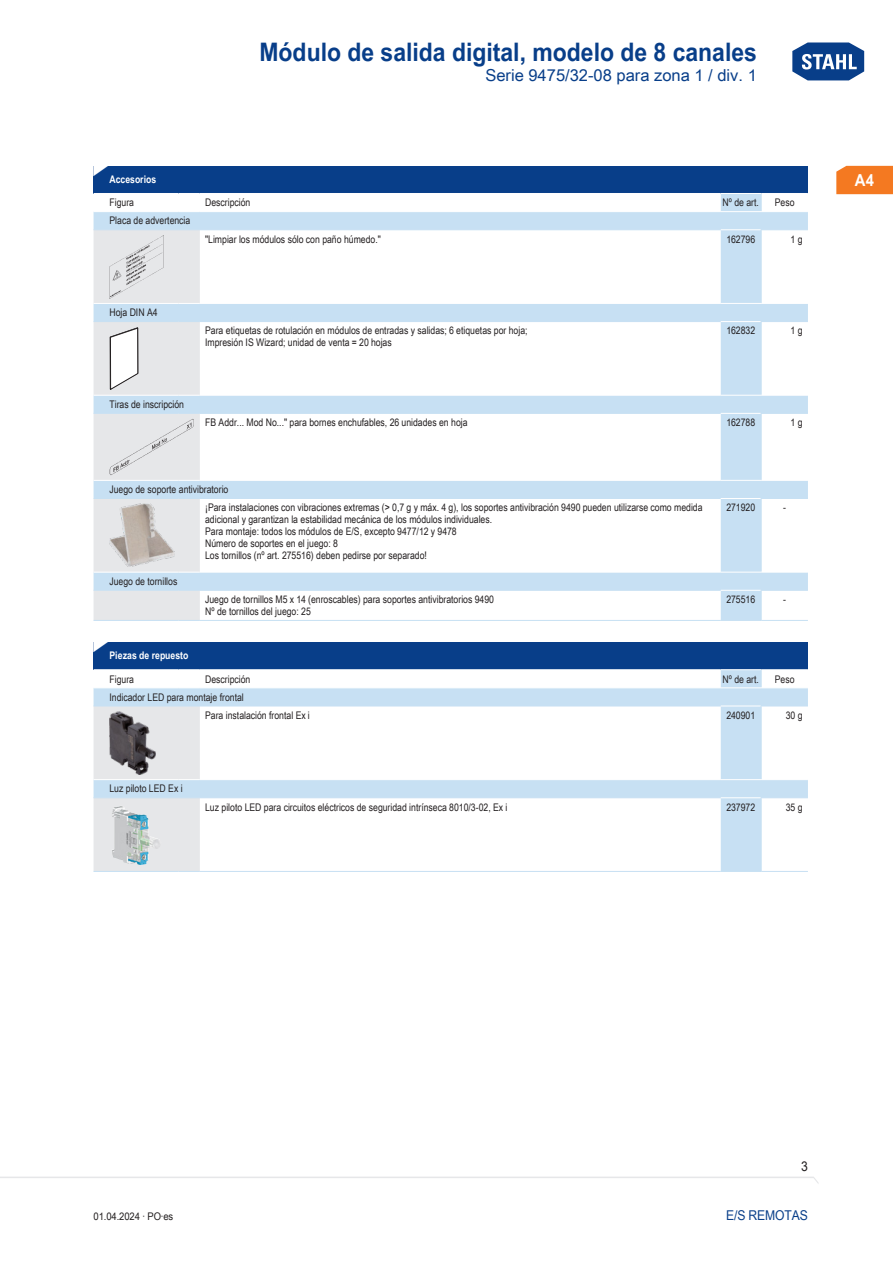
<style>
.page{position:relative;width:893px;height:1263px;background:#fff}
.page>*{position:absolute;margin:0;border:0;box-sizing:border-box;transform-origin:0 0}
.t1{font:700 25.5px "Arial Unicode MS";color:#083e89;scale:.9 1}
.TabHeader1stColumn{font:700 24px "Arial Unicode MS";color:#fff;scale:1.45 1}
.t2{font:16.5px "Arial Unicode MS";color:#083e89}
.t3{font:700 16.5px "Arial Unicode MS";color:#fff;scale:.9 1}
.t4{font:13.5px "Arial Unicode MS";letter-spacing:-.01em;color:#083e89;scale:.9 1}
.t5{font:13.5px "Arial Unicode MS";color:#231f20;scale:.9 1}
.TabBodyLeft{font:10.5px/12px "Arial Unicode MS";color:#231f20;scale:.83 1}
.TabBody1stColumnTitl{font:10.5px "Arial Unicode MS";color:#231f20;scale:.83 1}
.TabBodyCenter{font:10.5px "Arial Unicode MS";color:#231f20;scale:.83 1}
.TabHeader1stColumn-2{font:700 10.5px "Arial Unicode MS";color:#fff;scale:.83 1}
.TabBodyLeft-2{font:10.5px "Arial Unicode MS";color:#231f20;scale:.9 1}
.TabBody1stColumn{font:10.5px "Arial Unicode MS";color:#231f20;scale:.83 1}
.TabBodyRight{font:10.5px "Arial Unicode MS";color:#231f20;scale:.83 1}
</style>
<div class="page">
<svg style="left:792px;top:42px;width:73px;height:39px"></svg>
<svg style="left:0;top:1176px;width:818px;height:7px"></svg>
<div style="left:836px;top:166px;width:57px;height:28px;background:#f47921"></div>
<div style="left:94px;top:166px;width:714px;height:27px;background:#083e89"></div>
<svg style="left:94px;top:194px;width:714px;height:426px"></svg>
<svg style="left:761px;top:194px;width:1px;height:17px"></svg>
<hr style="left:94px;top:211px;width:85px;height:1px;background:#fff">
<svg style="left:179px;top:211px;width:21px;height:1px"></svg>
<hr style="left:200px;top:211px;width:521px;height:1px;background:#fff">
<hr style="left:721px;top:211px;width:40px;height:1px;background:#fff">
<hr style="left:761px;top:211px;width:47px;height:1px;background:#fff">
<hr style="left:200px;top:229px;width:521px;height:1px;background:#c7e0f3">
<hr style="left:721px;top:229px;width:40px;height:1px;background:#fff">
<hr style="left:761px;top:229px;width:47px;height:1px;background:#c7e0f3">
<hr style="left:761px;top:230px;width:1px;height:73px;background:#c7e0f3">
<hr style="left:200px;top:303px;width:521px;height:1px;background:#fff">
<hr style="left:721px;top:303px;width:40px;height:1px;background:#fff">
<hr style="left:761px;top:303px;width:47px;height:1px;background:#fff">
<hr style="left:200px;top:321px;width:521px;height:1px;background:#c7e0f3">
<hr style="left:721px;top:321px;width:40px;height:1px;background:#fff">
<hr style="left:761px;top:321px;width:47px;height:1px;background:#c7e0f3">
<hr style="left:761px;top:322px;width:1px;height:73px;background:#c7e0f3">
<hr style="left:200px;top:395px;width:521px;height:1px;background:#fff">
<hr style="left:721px;top:395px;width:40px;height:1px;background:#fff">
<hr style="left:761px;top:395px;width:47px;height:1px;background:#fff">
<hr style="left:200px;top:413px;width:521px;height:1px;background:#c7e0f3">
<hr style="left:721px;top:413px;width:40px;height:1px;background:#fff">
<hr style="left:761px;top:413px;width:47px;height:1px;background:#c7e0f3">
<hr style="left:761px;top:414px;width:1px;height:66px;background:#c7e0f3">
<hr style="left:200px;top:480px;width:521px;height:1px;background:#fff">
<hr style="left:721px;top:480px;width:40px;height:1px;background:#fff">
<hr style="left:761px;top:480px;width:47px;height:1px;background:#fff">
<hr style="left:200px;top:498px;width:521px;height:1px;background:#c7e0f3">
<hr style="left:721px;top:498px;width:40px;height:1px;background:#fff">
<hr style="left:761px;top:498px;width:47px;height:1px;background:#c7e0f3">
<hr style="left:761px;top:499px;width:1px;height:73px;background:#c7e0f3">
<hr style="left:200px;top:572px;width:521px;height:1px;background:#fff">
<hr style="left:721px;top:572px;width:40px;height:1px;background:#fff">
<hr style="left:761px;top:572px;width:47px;height:1px;background:#fff">
<hr style="left:200px;top:590px;width:521px;height:1px;background:#c7e0f3">
<hr style="left:200px;top:620px;width:521px;height:1px;background:#c7e0f3">
<hr style="left:721px;top:590px;width:40px;height:1px;background:#fff">
<hr style="left:721px;top:620px;width:40px;height:1px;background:#c7e0f3">
<hr style="left:761px;top:590px;width:47px;height:1px;background:#c7e0f3">
<hr style="left:761px;top:620px;width:47px;height:1px;background:#c7e0f3">
<svg style="left:761px;top:591px;width:1px;height:29px"></svg>
<svg style="left:94px;top:229px;width:106px;height:392px;background:#dde4ea"></svg>
<img style="left:109px;top:419px;width:86px;height:56px">
<img style="left:109px;top:504px;width:66px;height:63px">
<div style="left:94px;top:642px;width:714px;height:28px;background:#083e89"></div>
<svg style="left:94px;top:670px;width:714px;height:201px"></svg>
<hr style="left:94px;top:669px;width:85px;height:1px;background:#fff">
<svg style="left:179px;top:669px;width:21px;height:1px"></svg>
<hr style="left:200px;top:669px;width:521px;height:1px;background:#fff">
<hr style="left:721px;top:669px;width:40px;height:1px;background:#fff">
<hr style="left:761px;top:669px;width:47px;height:1px;background:#fff">
<svg style="left:761px;top:670px;width:1px;height:17px"></svg>
<hr style="left:94px;top:687px;width:85px;height:1px;background:#fff">
<svg style="left:179px;top:687px;width:21px;height:1px"></svg>
<hr style="left:200px;top:687px;width:521px;height:1px;background:#fff">
<hr style="left:721px;top:687px;width:40px;height:1px;background:#fff">
<hr style="left:761px;top:687px;width:47px;height:1px;background:#fff">
<hr style="left:200px;top:706px;width:521px;height:1px;background:#c7e0f3">
<hr style="left:721px;top:706px;width:40px;height:1px;background:#fff">
<hr style="left:761px;top:706px;width:47px;height:1px;background:#c7e0f3">
<hr style="left:761px;top:706px;width:1px;height:73px;background:#c7e0f3">
<hr style="left:200px;top:779px;width:521px;height:1px;background:#fff">
<hr style="left:721px;top:779px;width:40px;height:1px;background:#fff">
<hr style="left:761px;top:779px;width:47px;height:1px;background:#fff">
<svg style="left:94px;top:706px;width:106px;height:166px;background:#e0e5ea"></svg>
<hr style="left:200px;top:797px;width:521px;height:1px;background:#c7e0f3">
<hr style="left:200px;top:871px;width:521px;height:1px;background:#c7e0f3">
<hr style="left:721px;top:797px;width:40px;height:1px;background:#fff">
<hr style="left:721px;top:871px;width:40px;height:1px;background:#c7e0f3">
<hr style="left:761px;top:797px;width:47px;height:1px;background:#c7e0f3">
<hr style="left:761px;top:871px;width:47px;height:1px;background:#c7e0f3">
<hr style="left:761px;top:798px;width:1px;height:73px;background:#c7e0f3">
<img style="left:109px;top:711px;width:47px;height:63px">
<img style="left:111px;top:806px;width:50px;height:59px">
<h1 class="t1" style="left:259px;top:33px;width:554px">Módulo de salida digital, modelo de 8 canales</h1>
<h3 class="t2" style="left:485px;top:63px;width:273px">Serie 9475/32-08 para zona 1 / div. 1</h3>
<p class="TabHeader1stColumn" style="left:90px;top:154px;width:16px">◤</p>
<p class="TabHeader1stColumn-2" style="left:109px;top:172px;width:58px">Accesorios</p>
<p class="TabBody1stColumn" style="left:109px;top:195px;width:31px">Figura</p>
<p class="TabBodyLeft" style="left:205px;top:196px;width:56px">Descripción</p>
<p class="TabBodyCenter" style="left:723px;top:195px;width:45px">Nº de art.</p>
<p class="TabBodyCenter" style="left:775px;top:195px;width:25px">Peso</p>
<p class="TabBody1stColumnTitl" style="left:109px;top:213px;width:99px">Placa de advertencia</p>
<p class="TabBodyLeft" style="left:205px;top:233px;width:213px">"Limpiar los módulos sólo con paño húmedo."</p>
<p class="TabBodyCenter" style="left:726px;top:231px;width:36px">162796</p>
<p class="TabBodyRight" style="left:791px;top:231px;width:16px">1 g</p>
<p class="TabBody1stColumnTitl" style="left:109px;top:305px;width:59px">Hoja DIN A4</p>
<p class="TabBody1stColumnTitl" style="left:109px;top:397px;width:91px">Tiras de inscripción</p>
<p class="TabBodyLeft" style="left:205px;top:324px;width:390px">Para etiquetas de rotulación en módulos de entradas y salidas; 6 etiquetas por hoja;<br>Impresión IS Wizard; unidad de venta = 20 hojas</p>
<p class="TabBodyCenter" style="left:726px;top:323px;width:36px">162832</p>
<p class="TabBodyRight" style="left:791px;top:323px;width:16px">1 g</p>
<p class="TabBodyLeft" style="left:205px;top:416px;width:318px">FB Addr... Mod No..." para bornes enchufables, 26 unidades en hoja</p>
<p class="TabBodyCenter" style="left:726px;top:415px;width:36px">162788</p>
<p class="TabBodyRight" style="left:791px;top:415px;width:16px">1 g</p>
<p class="TabBody1stColumnTitl" style="left:109px;top:482px;width:145px">Juego de soporte antivibratorio</p>
<p class="TabBodyLeft" style="left:205px;top:501px;width:601px">¡Para instalaciones con vibraciones extremas (&gt; 0,7 g y máx. 4 g), los soportes antivibración 9490 pueden utilizarse como medida adicional y garantizan la estabilidad mecánica de los módulos individuales.<br>Para montaje: todos los módulos de E/S, excepto 9477/12 y 9478<br>Número de soportes en el juego: 8<br>Los tornillos (nº art. 275516) deben pedirse por separado!</p>
<p class="TabBodyCenter" style="left:726px;top:500px;width:36px">271920</p>
<p class="TabBodyCenter" style="left:783px;top:500px;width:5px">-</p>
<p class="TabBody1stColumnTitl" style="left:109px;top:574px;width:83px">Juego de tornillos</p>
<p class="TabBodyLeft" style="left:205px;top:593px;width:350px">Juego de tornillos M5 x 14 (enroscables) para soportes antivibratorios 9490<br>Nº de tornillos del juego: 25</p>
<p class="TabBodyCenter" style="left:726px;top:592px;width:36px">275516</p>
<p class="TabBodyCenter" style="left:783px;top:592px;width:5px">-</p>
<p class="TabHeader1stColumn" style="left:90px;top:630px;width:16px">◤</p>
<p class="TabHeader1stColumn-2" style="left:109px;top:648px;width:97px">Piezas de repuesto</p>
<p class="TabBody1stColumn" style="left:109px;top:671px;width:31px">Figura</p>
<p class="TabBodyLeft" style="left:205px;top:673px;width:56px">Descripción</p>
<p class="TabBodyCenter" style="left:723px;top:671px;width:45px">Nº de art.</p>
<p class="TabBodyCenter" style="left:775px;top:671px;width:25px">Peso</p>
<p class="TabBody1stColumnTitl" style="left:109px;top:689px;width:163px">Indicador LED para montaje frontal</p>
<p class="TabBodyLeft" style="left:205px;top:709px;width:128px">Para instalación frontal Ex i</p>
<p class="TabBodyCenter" style="left:726px;top:707px;width:36px">240901</p>
<p class="TabBodyRight" style="left:786px;top:707px;width:22px">30 g</p>
<p class="TabBody1stColumnTitl" style="left:109px;top:781px;width:90px">Luz piloto LED Ex i</p>
<p class="TabBodyLeft" style="left:205px;top:801px;width:366px">Luz piloto LED para circuitos eléctricos de seguridad intrínseca 8010/3-02, Ex i</p>
<p class="TabBodyCenter" style="left:726px;top:799px;width:36px">237972</p>
<p class="TabBodyRight" style="left:786px;top:799px;width:22px">35 g</p>
<h3 class="t3" style="left:855px;top:168px;width:23px">A4</h3>
<p class="t5" style="left:801px;top:1157px;width:9px">3</p>
<p class="TabBodyLeft-2" style="left:94px;top:1208px;width:90px">01.04.2024 · PO·es</p>
<p class="t4" style="left:726px;top:1205px;width:90px">E/S remotas</p>
</div>
